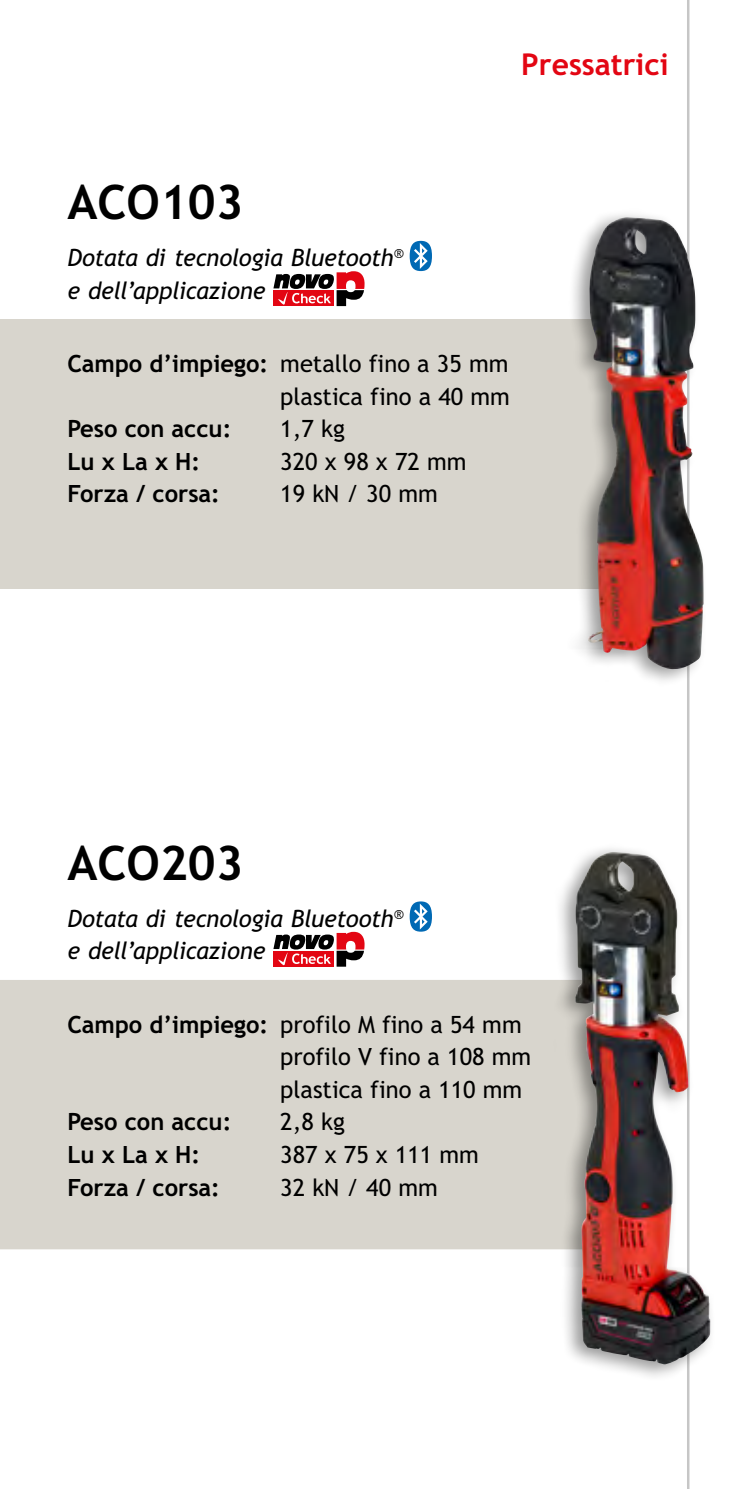
<style>
.page{position:relative;width:745px;height:1489px;background:#fff}
.page>*{position:absolute;margin:0;border:0;box-sizing:border-box;transform-origin:0 0}
.t1{font:700 47.5px "Trebuchet";color:#000}
.t2{font:700 30px "Trebuchet";color:#e30613}
.Text_NP{font:23.75px/32.5px "Trebuchet";color:#000;text-align:right}
.t3{font:italic 23.75px/32.5px "Trebuchet";letter-spacing:-.015em;color:#000}
.Text_NP-2{font:700 23.75px "Trebuchet";color:#000}
.s1{font-weight:700}
</style>
<div class="page">
<hr style="left:686px;top:0;width:3px;height:1488px;background:#c6c6c6">
<div style="left:0;top:980px;width:552px;height:269px;background:#d8d5cd"></div>
<div style="left:0;top:319px;width:641px;height:269px;background:#d8d5cd"></div>
<div style="left:566px;top:208px;width:141px;height:478px;background:#000;opacity:.4"></div>
<img style="left:587px;top:217px;width:116px;height:453px">
<div style="left:552px;top:842px;width:163px;height:540px;background:#000;opacity:.4"></div>
<img style="left:574px;top:852px;width:135px;height:512px">
<svg style="left:409px;top:901px;width:22px;height:30px"></svg>
<svg style="left:273px;top:931px;width:91px;height:35px"></svg>
<svg style="left:409px;top:241px;width:22px;height:30px"></svg>
<svg style="left:273px;top:271px;width:91px;height:35px"></svg>
<p class="t2" style="left:521px;top:47px;width:149px">Pressatrici</p>
<p class="t1" style="left:67px;top:175px;width:178px">ACO103</p>
<p class="t3" style="left:67px;top:241px;width:337px">Dotata di tecnologia Bluetooth<sup>® </sup>e dell’applicazione</p>
<p class="Text_NP" style="left:67px;top:347px;width:443px"><span class="s1">Campo d’impiego:</span> metallo fino a 35 mm plastica fino a 40 mm</p>
<p class="Text_NP-2" style="left:67px;top:415px;width:165px">Peso con accu:</p>
<p class="Text_NP" style="left:280px;top:412px;width:66px">1,7 kg</p>
<p class="Text_NP-2" style="left:67px;top:447px;width:134px">Lu x La x H:</p>
<p class="Text_NP" style="left:280px;top:445px;width:188px">320 x 98 x 72 mm</p>
<p class="Text_NP-2" style="left:67px;top:480px;width:154px">Forza / corsa:</p>
<p class="Text_NP" style="left:280px;top:477px;width:159px">19 kN / 30 mm</p>
<p class="t1" style="left:67px;top:835px;width:178px">ACO203</p>
<p class="t3" style="left:67px;top:901px;width:337px">Dotata di tecnologia Bluetooth<sup>® </sup>e dell’applicazione</p>
<p class="Text_NP" style="left:280px;top:1008px;width:252px;text-align:left;text-indent:-213px"><span class="s1">Campo d’impiego:</span> profilo M fino a 54 mm profilo V fino a 108 mm plastica fino a 110 mm</p>
<p class="Text_NP-2" style="left:67px;top:1108px;width:165px">Peso con accu:</p>
<p class="Text_NP" style="left:280px;top:1105px;width:66px">2,8 kg</p>
<p class="Text_NP-2" style="left:67px;top:1140px;width:134px">Lu x La x H:</p>
<p class="Text_NP" style="left:280px;top:1138px;width:200px">387 x 75 x 111 mm</p>
<p class="Text_NP-2" style="left:67px;top:1173px;width:154px">Forza / corsa:</p>
<p class="Text_NP" style="left:280px;top:1170px;width:159px">32 kN / 40 mm</p>
</div>
